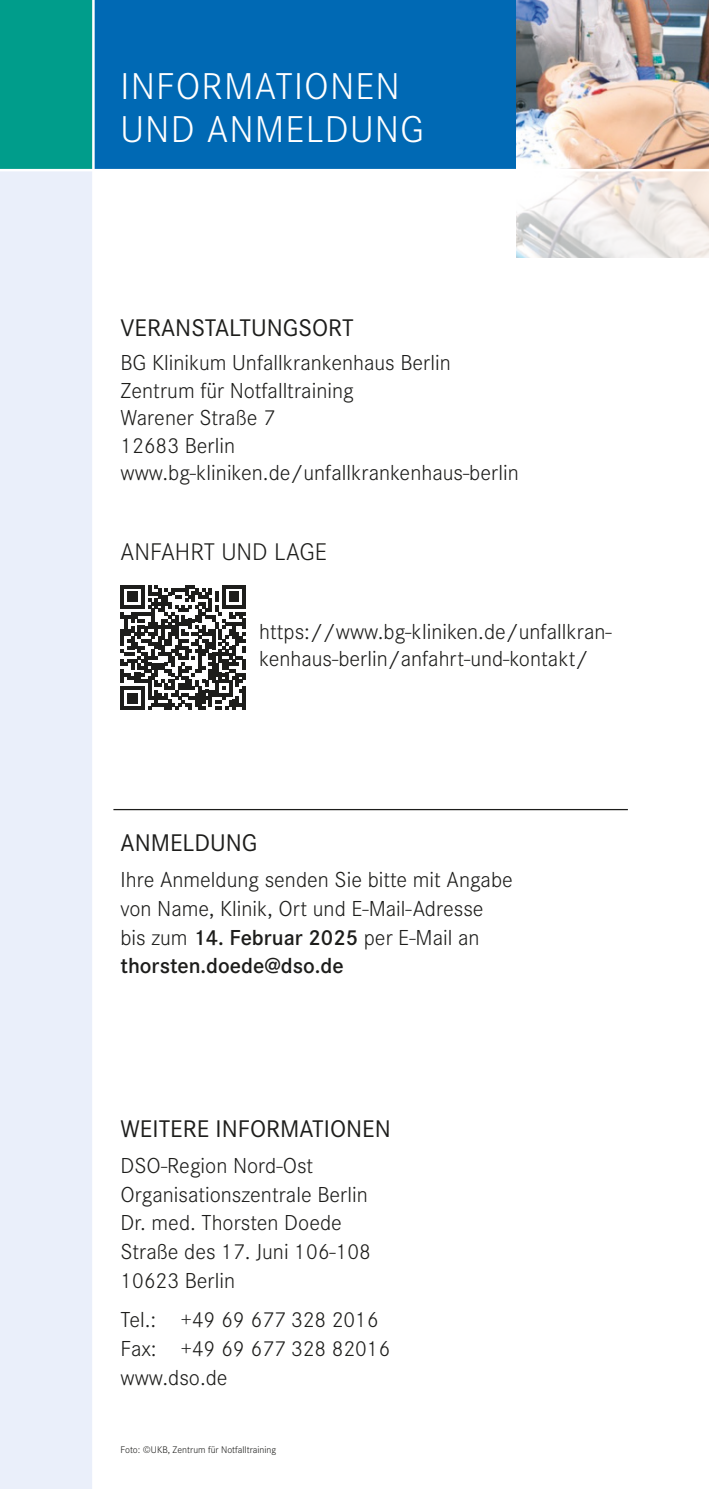
<style>
.page{position:relative;width:709px;height:1489px;background:#fff}
.page>*{position:absolute;margin:0;border:0;box-sizing:border-box;transform-origin:0 0}
.t1{font:300 38.75px/42.5px "Corporate S";letter-spacing:.03em;color:#fff}
.t2{font:25px "Corporate S";color:#1d1d1b}
.t3{font:300 25px "Corporate S";color:#1d1d1b}
.t4{font:300 22.5px/28.8px "Corporate S";color:#1d1d1b}
.t5{font:300 10px "Corporate S";color:#1d1d1b}
.s1{font-weight:600}
</style>
<div class="page">
<div style="left:62px;top:0;width:455px;height:170px;background:#0069b4"></div>
<img style="left:516px;top:0;width:193px;height:169px">
<div style="left:0;top:162px;width:92px;height:1326px;background:#eaeffa"></div>
<div style="left:0;top:0;width:92px;height:170px;background:#009d8b"></div>
<hr style="left:92px;top:0;width:3px;height:1488px;background:#fff">
<svg style="left:516px;top:171px;width:193px;height:87px"></svg>
<svg style="left:121px;top:585px;width:125px;height:125px"></svg>
<hr style="left:242px;top:686px;width:4px;height:24px;background:#1d1d1b">
<hr style="left:0;top:169px;width:709px;height:2px;background:#fff">
<hr style="left:113px;top:809px;width:515px;height:1px;background:#1d1d1b">
<h1 class="t1" style="left:120px;top:64px;width:305px">INFORMATIONEN<br>UND ANMELDUNG</h1>
<p class="t2" style="left:120px;top:311px;width:234px">VERANSTALTUNGSORT</p>
<p class="t4" style="left:120px;top:348px;width:400px;line-height:27.5px">BG Klinikum Unfallkrankenhaus Berlin<br>Zentrum für Notfalltraining<br>Warener Straße 7<br>12683 Berlin www.bg-kliniken.de/unfallkrankenhaus-berlin</p>
<p class="t3" style="left:120px;top:535px;width:208px">ANFAHRT UND LAGE</p>
<p class="t4" style="left:259px;top:617px;width:354px;line-height:27.5px">https://www.bg-kliniken.de/unfallkran&shy;kenhaus-berlin/anfahrt-und-kontakt/</p>
<p class="t2" style="left:120px;top:826px;width:138px">ANMELDUNG</p>
<p class="t4" style="left:120px;top:864px;width:394px">Ihre Anmeldung senden Sie bitte mit Angabe von Name, Klinik, Ort und E-Mail-Adresse bis zum <span class="s1">14. Februar 2025</span> per E-Mail an <span class="s1">thorsten.doede@dso.de</span></p>
<p class="t2" style="left:120px;top:1112px;width:272px">WEITERE INFORMATIONEN</p>
<p class="t4" style="left:120px;top:1150px;width:252px">DSO-Region Nord-Ost<br>Organisationszentrale Berlin<br>Dr. med. Thorsten Doede<br>Straße des 17. Juni 106-108<br>10623 Berlin</p>
<p class="t4" style="left:120px;top:1304px;width:271px">Tel.: +49 69 677 328 2016<br>Fax: +49 69 677 328 82016 www.dso.de</p>
<p class="t5" style="left:120px;top:1443px;width:157px">Foto: ©UKB, Zentrum für Notfalltraining</p>
</div>
